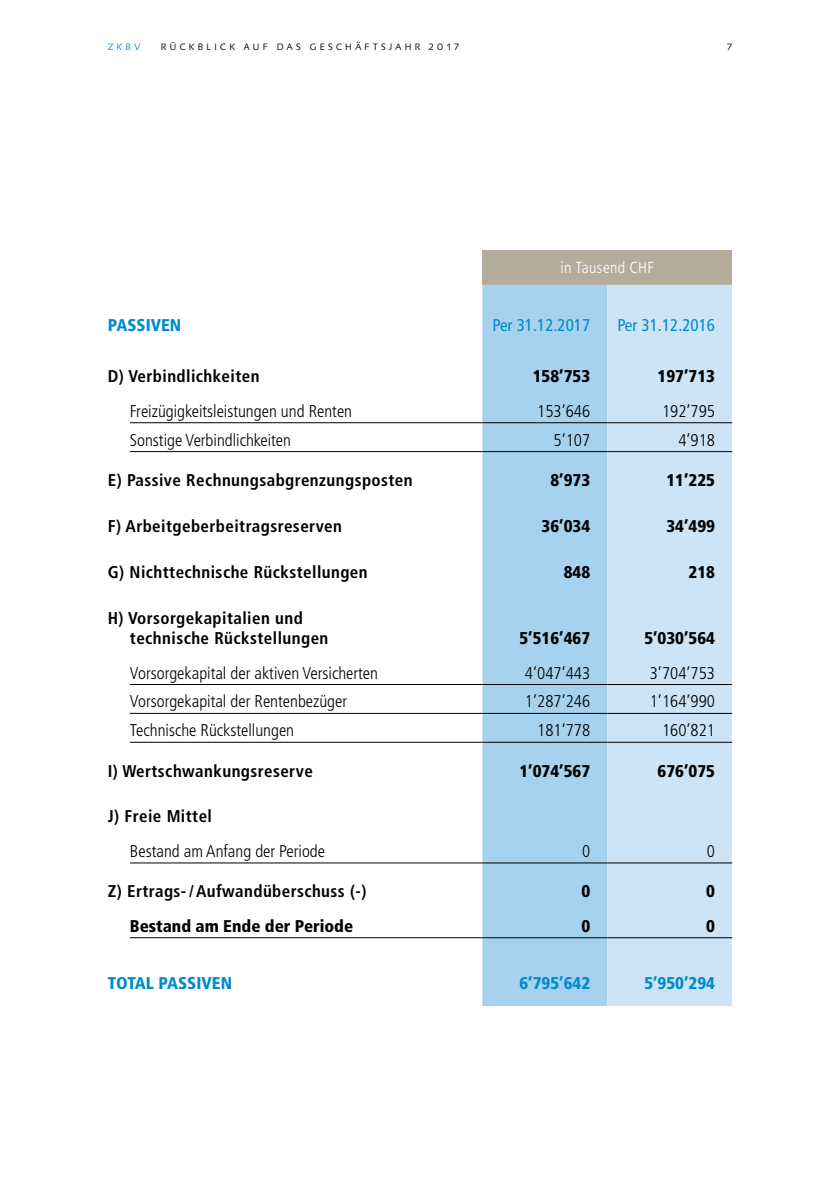
<style>
.page{position:relative;width:840px;height:1191px;background:#fff}
.page>*{position:absolute;margin:0;border:0;box-sizing:border-box;transform-origin:0 0}
.Sous-titre_A{font:700 condensed 17px/20.4px "Frutiger LT Std";letter-spacing:.025em;color:#000}
.intitulé{font:300 condensed 17px "Frutiger LT Std";color:#000}
.chiffres_total{font:900 condensed 17px "Frutiger LT Std";color:#000}
.chiffres{font:300 condensed 17px "Frutiger LT Std";color:#000}
.Dates{font:condensed 17px "Frutiger LT Std";color:#008bcb}
.intitulé_total{font:900 condensed 17px "Frutiger LT Std";color:#000}
.titre_bleu{font:900 condensed 17px "Frutiger LT Std";color:#008bcb}
.Total_final{font:900 condensed 17px "Frutiger LT Std";color:#008bcb}
.Miliers_de_CHF{font:300 condensed 16px "Frutiger LT Std";letter-spacing:.02em;color:#fff}
.t1{font:300 12px "Linotype Syntax SC";letter-spacing:.225em;color:#000}
.t2{font:300 12px "Linotype Syntax SC";color:#008bcb}
</style>
<div class="page">
<div style="left:482px;top:250px;width:249px;height:35px;background:#b6ac9b"></div>
<div style="left:482px;top:285px;width:125px;height:721px;background:#a6d2ef"></div>
<div style="left:607px;top:285px;width:124px;height:721px;background:#cce4f6"></div>
<hr style="left:130px;top:422px;width:352px;height:1px;background:#000">
<hr style="left:482px;top:422px;width:125px;height:1px;background:#000">
<hr style="left:607px;top:422px;width:124px;height:1px;background:#000">
<hr style="left:130px;top:451px;width:352px;height:1px;background:#000">
<hr style="left:482px;top:451px;width:125px;height:1px;background:#000">
<hr style="left:607px;top:451px;width:124px;height:1px;background:#000">
<hr style="left:130px;top:684px;width:352px;height:1px;background:#000">
<hr style="left:482px;top:684px;width:125px;height:1px;background:#000">
<hr style="left:607px;top:684px;width:124px;height:1px;background:#000">
<hr style="left:130px;top:713px;width:352px;height:1px;background:#000">
<hr style="left:482px;top:713px;width:125px;height:1px;background:#000">
<hr style="left:607px;top:713px;width:124px;height:1px;background:#000">
<hr style="left:130px;top:742px;width:352px;height:1px;background:#000">
<hr style="left:482px;top:742px;width:125px;height:1px;background:#000">
<hr style="left:607px;top:742px;width:124px;height:1px;background:#000">
<hr style="left:130px;top:862px;width:352px;height:1px;background:#000">
<hr style="left:482px;top:862px;width:125px;height:1px;background:#000">
<hr style="left:607px;top:862px;width:124px;height:1px;background:#000">
<hr style="left:130px;top:937px;width:352px;height:1px;background:#000">
<hr style="left:482px;top:937px;width:125px;height:1px;background:#000">
<hr style="left:607px;top:937px;width:124px;height:1px;background:#000">
<p class="t2" style="left:108px;top:38px;width:34px">zkbv</p>
<p class="t1" style="left:160px;top:38px;width:300px">rückblick auf das geschäftsjahr 2017</p>
<p class="t1" style="left:726px;top:38px;width:6px">7</p>
<p class="Miliers_de_CHF" style="left:560px;top:259px;width:95px">in Tausend CHF</p>
<p class="titre_bleu" style="left:108px;top:314px;width:75px">PASSIVEN</p>
<p class="Dates" style="left:492px;top:315px;width:99px">Per 31.12.2017</p>
<p class="Dates" style="left:617px;top:315px;width:99px">Per 31.12.2016</p>
<p class="Sous-titre_A" style="left:108px;top:366px;width:153px">D) Verbindlichkeiten</p>
<p class="chiffres_total" style="left:532px;top:366px;width:59px">158’753</p>
<p class="chiffres_total" style="left:657px;top:366px;width:59px">197’713</p>
<p class="intitulé" style="left:130px;top:401px;width:223px">Freizügigkeitsleistungen und Renten</p>
<p class="chiffres" style="left:537px;top:401px;width:55px">153’646</p>
<p class="chiffres" style="left:661px;top:401px;width:55px">192’795</p>
<p class="intitulé" style="left:130px;top:430px;width:162px">Sonstige Verbindlichkeiten</p>
<p class="chiffres" style="left:553px;top:430px;width:38px">5’107</p>
<p class="chiffres" style="left:678px;top:430px;width:38px">4’918</p>
<p class="Sous-titre_A" style="left:108px;top:470px;width:306px">E) Passive Rechnungsabgrenzungsposten</p>
<p class="chiffres_total" style="left:550px;top:470px;width:41px">8’973</p>
<p class="chiffres_total" style="left:666px;top:470px;width:50px">11’225</p>
<p class="Sous-titre_A" style="left:108px;top:516px;width:235px">F) Arbeitgeberbeitragsreserven</p>
<p class="chiffres_total" style="left:541px;top:515px;width:50px">36’034</p>
<p class="chiffres_total" style="left:666px;top:515px;width:50px">34’499</p>
<p class="Sous-titre_A" style="left:108px;top:561px;width:261px">G) Nichttechnische Rückstellungen</p>
<p class="chiffres_total" style="left:563px;top:561px;width:28px">848</p>
<p class="chiffres_total" style="left:688px;top:561px;width:28px">218</p>
<p class="Sous-titre_A" style="left:130px;top:607px;width:200px;text-indent:-22px">H) Vorsorgekapitalien und technische Rückstellungen</p>
<p class="chiffres_total" style="left:519px;top:628px;width:72px">5’516’467</p>
<p class="chiffres_total" style="left:644px;top:628px;width:72px">5’030’564</p>
<p class="intitulé" style="left:130px;top:663px;width:249px">Vorsorgekapital der aktiven Versicherten</p>
<p class="chiffres" style="left:524px;top:663px;width:67px">4’047’443</p>
<p class="chiffres" style="left:649px;top:663px;width:67px">3’704’753</p>
<p class="intitulé" style="left:130px;top:692px;width:218px">Vorsorgekapital der Rentenbezüger</p>
<p class="chiffres" style="left:524px;top:692px;width:67px">1’287’246</p>
<p class="chiffres" style="left:649px;top:692px;width:67px">1’164’990</p>
<p class="intitulé" style="left:130px;top:721px;width:166px">Technische Rückstellungen</p>
<p class="chiffres" style="left:537px;top:721px;width:55px">181’778</p>
<p class="chiffres" style="left:661px;top:721px;width:55px">160’821</p>
<p class="Sous-titre_A" style="left:108px;top:760px;width:206px">I) Wertschwankungsreserve</p>
<p class="chiffres_total" style="left:519px;top:760px;width:72px">1’074’567</p>
<p class="chiffres_total" style="left:657px;top:760px;width:59px">676’075</p>
<p class="Sous-titre_A" style="left:108px;top:806px;width:106px">J) Freie Mittel</p>
<p class="intitulé" style="left:130px;top:841px;width:196px">Bestand am Anfang der Periode</p>
<p class="chiffres" style="left:581px;top:841px;width:10px">0</p>
<p class="chiffres" style="left:706px;top:841px;width:10px">0</p>
<p class="Sous-titre_A" style="left:108px;top:881px;width:260px">Z) Ertrags- /Aufwandüberschuss (-)</p>
<p class="chiffres_total" style="left:581px;top:881px;width:10px">0</p>
<p class="chiffres_total" style="left:705px;top:881px;width:10px">0</p>
<p class="intitulé_total" style="left:130px;top:915px;width:224px">Bestand am Ende der Periode</p>
<p class="chiffres_total" style="left:581px;top:915px;width:10px">0</p>
<p class="chiffres_total" style="left:705px;top:915px;width:10px">0</p>
<p class="titre_bleu" style="left:108px;top:973px;width:126px">TOTAL PASSIVEN</p>
<p class="Total_final" style="left:519px;top:973px;width:72px">6’795’642</p>
<p class="Total_final" style="left:644px;top:973px;width:72px">5’950’294</p>
</div>
